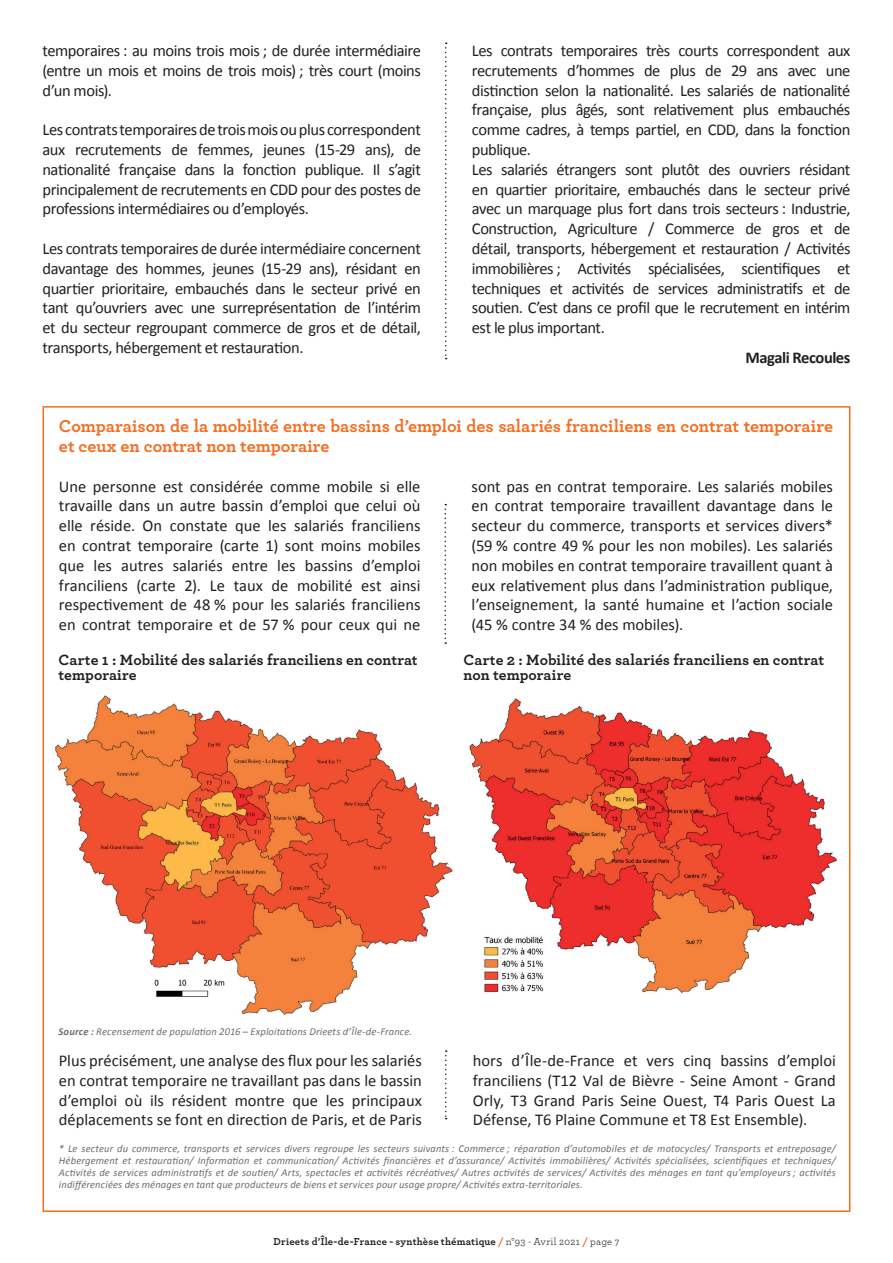
<style>
.page{position:relative;width:893px;height:1263px;background:#fff}
.page>*{position:absolute;margin:0;border:0;box-sizing:border-box;transform-origin:0 0}
.t1{font:700 18px/19.8px "Archer Pro";letter-spacing:-.005em;color:#f36e21}
.t2{font:16.5px/19.8px "Calibri";letter-spacing:-.03em;color:#231f20;text-align:justify}
.t3{font:700 16.5px "Calibri";letter-spacing:-.03em;color:#231f20}
.t4{font:700 15.6px/14.9px "Archer Pro";letter-spacing:.005em;color:#231f20}
.t5{font:italic 10.5px/12px "Calibri";letter-spacing:.015em;color:#6c6d70;text-align:justify}
.t6{font:700 10.5px "Archer Pro";letter-spacing:.02em;color:#231f20}
.s1{font-weight:700}
.s2{color:#f36e21}
.s3{font-weight:400}
</style>
<div class="page">
<svg style="left:445px;top:43px;width:2px;height:316px"></svg>
<svg style="left:444px;top:504px;width:2px;height:140px"></svg>
<svg style="left:445px;top:1050px;width:2px;height:69px"></svg>
<img style="left:55px;top:695px;width:398px;height:320px">
<img style="left:469px;top:698px;width:369px;height:295px">
<p class="t2" style="left:43px;top:40px;width:380px">temporaires : au moins trois mois ; de durée intermédiaire (entre un mois et moins de trois mois) ; très court (moins d’un mois).</p>
<p class="t2" style="left:43px;top:119px;width:380px">Les contrats temporaires de trois mois ou plus correspondent aux recrutements de femmes, jeunes (15-29 ans), de nationalité française dans la fonction publique. Il s’agit principalement de recrutements en CDD pour des postes de professions intermédiaires ou d’employés.</p>
<p class="t2" style="left:43px;top:238px;width:380px">Les contrats temporaires de durée intermédiaire concernent davantage des hommes, jeunes (15-29 ans), résidant en quartier prioritaire, embauchés dans le secteur privé en tant qu’ouvriers avec une surreprésentation de l’intérim et du secteur regroupant commerce de gros et de détail, transports, hébergement et restauration.</p>
<p class="t2" style="left:472px;top:40px;width:380px;text-align:left">Les contrats temporaires très courts correspondent aux recrutements d’hommes de plus de 29 ans avec une distinction selon la nationalité. Les salariés de nationalité française, plus âgés, sont relativement plus embauchés comme cadres, à temps partiel, en CDD, dans la fonction publique.<br>Les salariés étrangers sont plutôt des ouvriers résidant en quartier prioritaire, embauchés dans le secteur privé avec un marquage plus fort dans trois secteurs : Industrie, Construction, Agriculture / Commerce de gros et de détail, transports, hébergement et restauration / Activités immobilières ; Activités spécialisées, scientifiques et techniques et activités de services administratifs et de soutien. C’est dans ce profil que le recrutement en intérim est le plus important.</p>
<p class="t3" style="left:745px;top:346px;width:106px">Magali Recoules</p>
<p class="t1" style="left:59px;top:415px;width:776px">Comparaison de la mobilité entre bassins d’emploi des salariés franciliens en contrat temporaire et ceux en contrat non temporaire</p>
<p class="t2" style="left:59px;top:476px;width:363px">Une personne est considérée comme mobile si elle travaille dans un autre bassin d’emploi que celui où elle réside. On constate que les salariés franciliens en contrat temporaire (carte 1) sont moins mobiles que les autres salariés entre les bassins d’emploi franciliens (carte 2). Le taux de mobilité est ainsi respectivement de 48 % pour les salariés franciliens en contrat temporaire et de 57 % pour ceux qui ne</p>
<p class="t2" style="left:471px;top:476px;width:363px">sont pas en contrat temporaire. Les salariés mobiles en contrat temporaire travaillent davantage dans le secteur du commerce, transports et services divers* (59 % contre 49 % pour les non mobiles). Les salariés non mobiles en contrat temporaire travaillent quant à eux relativement plus dans l’administration publique, l’enseignement, la santé humaine et l’action sociale (45 % contre 34 % des mobiles).</p>
<p class="t4" style="left:59px;top:651px;width:361px">Carte 1 : Mobilité des salariés franciliens en contrat temporaire</p>
<p class="t4" style="left:463px;top:651px;width:362px">Carte 2 : Mobilité des salariés franciliens en contrat non temporaire</p>
<p class="t5" style="left:59px;top:1025px;width:355px"><span class="s1">Source :</span> Recensement de population 2016 – Exploitations Drieets d’Île-de-France.</p>
<p class="t2" style="left:59px;top:1050px;width:364px">Plus précisément, une analyse des flux pour les salariés en contrat temporaire ne travaillant pas dans le bassin d’emploi où ils résident montre que les principaux déplacements se font en direction de Paris, et de Paris</p>
<p class="t2" style="left:473px;top:1050px;width:364px">hors d’Île-de-France et vers cinq bassins d’emploi franciliens (T12 Val de Bièvre - Seine Amont - Grand Orly, T3 Grand Paris Seine Ouest, T4 Paris Ouest La Défense, T6 Plaine Commune et T8 Est Ensemble).</p>
<p class="t5" style="left:59px;top:1142px;width:778px">* Le secteur du commerce, transports et services divers regroupe les secteurs suivants : Commerce ; réparation d’automobiles et de motocycles/ Transports et entreposage/ Hébergement et restauration/ Information et communication/ Activités financières et d’assurance/ Activités immobilières/ Activités spécialisées, scientifiques et techniques/ Activités de services administratifs et de soutien/ Arts, spectacles et activités récréatives/ Autres activités de services/ Activités des ménages en tant qu’employeurs ; activités indifférenciées des ménages en tant que producteurs de biens et services pour usage propre/ Activités extra-territoriales.</p>
<p class="t6" style="left:274px;top:1233px;width:347px">Drieets d’Île-de-France - synthèse thématique <span class="s2">/</span> <span class="s3">n°93 - Avril 2021</span> <span class="s2">/</span> <span class="s3">page 7</span></p>
</div>
